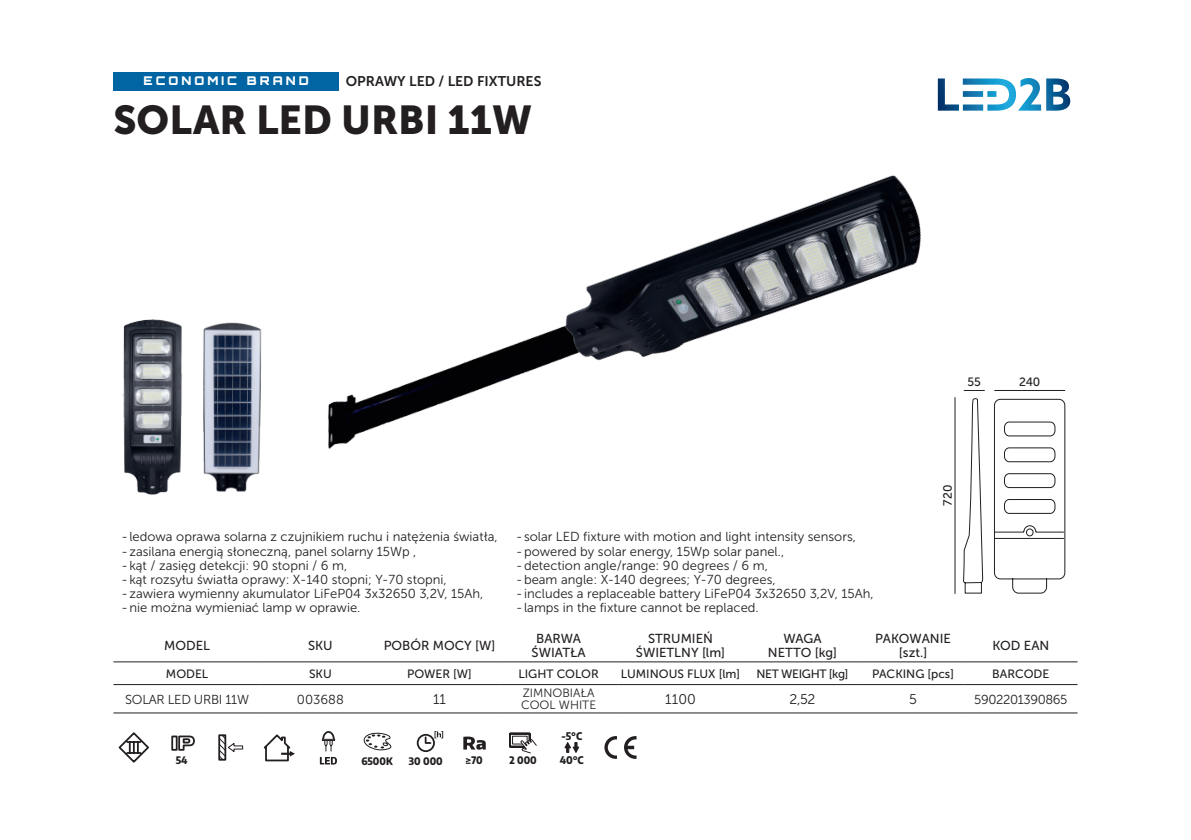
<style>
.page{position:relative;width:1191px;height:840px;background:#fff}
.page>*{position:absolute;margin:0;border:0;box-sizing:border-box;transform-origin:0 0}
.t1{font:40px "Museo Sans 900";color:#231f20}
.t2{font:14px "Museo Sans 700";color:#231f20}
.t3{font:14px "Museo Sans 300";color:#231f20}
.t4{font:13px/14px "Museo Sans 300";color:#231f20}
.t5{font:13px/14px "Museo Sans 500";color:#231f20;text-align:center}
.t6{font:13px "Museo Sans 300";letter-spacing:-.02em;color:#231f20}
.t7{font:13px "Museo Sans 300";letter-spacing:-.03em;color:#231f20}
.t8{font:12px "Museo Sans 500";color:#231f20}
.t9{font:12px/12px "Museo Sans 300";color:#231f20}
.t10{font:12px "Museo Sans 500";letter-spacing:-.03em;color:#231f20}
.t11{font:900 12px "Orbitron";letter-spacing:.25em;color:#fff}
.t12{font:800 semi-condensed 10.4px "Encode Sans";color:#231f20}
.t13{font:800 semi-condensed 10.2px "Encode Sans";color:#231f20}
</style>
<div class="page">
<svg style="left:113px;top:662px;width:964px;height:24px"></svg>
<hr style="left:113px;top:661px;width:148px;height:1px;background:#231f20">
<hr style="left:862px;top:661px;width:102px;height:1px;background:#231f20">
<hr style="left:964px;top:661px;width:113px;height:1px;background:#231f20">
<hr style="left:261px;top:661px;width:119px;height:1px;background:#231f20">
<hr style="left:380px;top:661px;width:119px;height:1px;background:#231f20">
<hr style="left:499px;top:661px;width:119px;height:1px;background:#231f20">
<hr style="left:618px;top:661px;width:125px;height:1px;background:#231f20">
<hr style="left:743px;top:661px;width:119px;height:1px;background:#231f20">
<hr style="left:113px;top:683px;width:148px;height:1px;background:#231f20">
<hr style="left:261px;top:683px;width:119px;height:1px;background:#231f20">
<hr style="left:380px;top:683px;width:119px;height:1px;background:#231f20">
<hr style="left:499px;top:683px;width:119px;height:1px;background:#231f20">
<hr style="left:618px;top:683px;width:125px;height:1px;background:#231f20">
<hr style="left:743px;top:683px;width:119px;height:1px;background:#231f20">
<hr style="left:862px;top:683px;width:102px;height:1px;background:#231f20">
<hr style="left:964px;top:683px;width:113px;height:1px;background:#231f20">
<hr style="left:113px;top:712px;width:148px;height:1px;background:#231f20">
<hr style="left:261px;top:712px;width:119px;height:1px;background:#231f20">
<hr style="left:380px;top:712px;width:119px;height:1px;background:#231f20">
<hr style="left:499px;top:712px;width:119px;height:1px;background:#231f20">
<hr style="left:618px;top:712px;width:125px;height:1px;background:#231f20">
<hr style="left:743px;top:712px;width:119px;height:1px;background:#231f20">
<hr style="left:862px;top:712px;width:102px;height:1px;background:#231f20">
<hr style="left:964px;top:712px;width:113px;height:1px;background:#231f20">
<svg style="left:118px;top:732px;width:31px;height:31px"></svg>
<svg style="left:171px;top:735px;width:24px;height:16px"></svg>
<svg style="left:218px;top:734px;width:25px;height:26px"></svg>
<svg style="left:263px;top:734px;width:32px;height:27px"></svg>
<svg style="left:320px;top:756px;width:17px;height:8px"></svg>
<svg style="left:321px;top:731px;width:15px;height:19px"></svg>
<svg style="left:363px;top:732px;width:29px;height:18px"></svg>
<svg style="left:416px;top:731px;width:27px;height:21px"></svg>
<svg style="left:466px;top:758px;width:4px;height:5px"></svg>
<svg style="left:463px;top:736px;width:23px;height:13px"></svg>
<svg style="left:509px;top:732px;width:28px;height:21px"></svg>
<svg style="left:564px;top:742px;width:16px;height:11px"></svg>
<svg style="left:604px;top:736px;width:13px;height:22px"></svg>
<svg style="left:624px;top:736px;width:12px;height:22px"></svg>
<div style="left:113px;top:72px;width:226px;height:18px;background:#0165a3"></div>
<svg style="left:937px;top:78px;width:133px;height:33px"></svg>
<img style="left:328px;top:344px;width:186px;height:105px">
<img style="left:514px;top:175px;width:450px;height:257px">
<img style="left:122px;top:319px;width:140px;height:176px">
<svg style="left:964px;top:390px;width:20px;height:1px"></svg>
<hr style="left:994px;top:390px;width:70px;height:1px;background:#231f20">
<hr style="left:954px;top:397px;width:1px;height:196px;background:#231f20">
<svg style="left:962px;top:398px;width:103px;height:195px"></svg>
<div style="left:1004px;top:473px;width:51px;height:14px;border:1px solid #231f20;border-radius:5px"></div>
<div style="left:1004px;top:499px;width:51px;height:14px;border:1px solid #231f20;border-radius:5px"></div>
<div style="left:1004px;top:447px;width:51px;height:14px;border:1px solid #231f20;border-radius:5px"></div>
<div style="left:1004px;top:421px;width:51px;height:15px;border:1px solid #231f20;border-radius:5px"></div>
<p class="t11" style="left:143px;top:73px;width:167px">ECONOMIC BRAND</p>
<p class="t2" style="left:346px;top:73px;width:197px">OPRAWY LED / LED FIXTURES</p>
<h1 class="t1" style="left:113px;top:97px;width:420px">SOLAR LED URBI 11W</h1>
<p class="t4" style="left:121px;top:530px;width:378px">- ledowa oprawa solarna z czujnikiem ruchu i natężenia światła, -zasilana energią słoneczną, panel solarny 15Wp ,<br>-kąt / zasięg detekcji: 90 stopni / 6 m,<br>-kąt rozsyłu światła oprawy: X-140 stopni; Y-70 stopni, -zawiera wymienny akumulator LiFeP04 3x32650 3,2V, 15Ah, -nie można wymieniać lamp w oprawie.</p>
<p class="t4" style="left:516px;top:530px;width:341px">- solar LED fixture with motion and light intensity sensors, -powered by solar energy, 15Wp solar panel.,<br>-detection angle/range: 90 degrees / 6 m,<br>-beam angle: X-140 degrees; Y-70 degrees,</p>
<p class="t4" style="left:516px;top:586px;width:359px">- includes a replaceable battery LiFeP04 3x32650 3,2V, 15Ah,</p>
<p class="t4" style="left:516px;top:600px;width:244px">- lamps in the fixture cannot be replaced.</p>
<p class="t8" style="left:967px;top:375px;width:15px">55</p>
<p class="t8" style="left:1019px;top:375px;width:23px">240</p>
<p class="t8" style="left:941px;top:505px;width:22px;rotate:-90deg">720</p>
<p class="t5" style="left:164px;top:638px;width:47px">MODEL</p>
<p class="t5" style="left:308px;top:638px;width:26px">SKU</p>
<p class="t5" style="left:384px;top:638px;width:113px">POBÓR MOCY [W]</p>
<p class="t5" style="left:531px;top:631px;width:55px">BARWA<br>ŚWIATŁA</p>
<p class="t5" style="left:636px;top:631px;width:91px">STRUMIEŃ<br>ŚWIETLNY [lm]</p>
<p class="t5" style="left:768px;top:631px;width:71px">WAGA<br>NETTO [kg]</p>
<p class="t5" style="left:875px;top:631px;width:77px">PAKOWANIE [szt.]</p>
<p class="t5" style="left:992px;top:638px;width:59px">KOD EAN</p>
<p class="t8" style="left:166px;top:666px;width:44px">MODEL</p>
<p class="t8" style="left:309px;top:666px;width:24px">SKU</p>
<p class="t8" style="left:407px;top:666px;width:66px">POWER [W]</p>
<p class="t8" style="left:518px;top:666px;width:82px">LIGHT COLOR</p>
<p class="t8" style="left:621px;top:666px;width:121px">LUMINOUS FLUX [lm]</p>
<p class="t10" style="left:756px;top:666px;width:93px">NET WEIGHT [kg]</p>
<p class="t8" style="left:872px;top:666px;width:83px">PACKING [pcs]</p>
<p class="t8" style="left:992px;top:666px;width:59px">BARCODE</p>
<p class="t6" style="left:125px;top:691px;width:125px">SOLAR LED URBI 11W</p>
<p class="t4" style="left:297px;top:691px;width:48px">003688</p>
<p class="t3" style="left:433px;top:691px;width:15px">11</p>
<p class="t9" style="left:521px;top:686px;width:77px">ZIMNOBIAŁA<br>COOL WHITE</p>
<p class="t3" style="left:665px;top:691px;width:32px">1100</p>
<p class="t3" style="left:789px;top:691px;width:27px">2,52</p>
<p class="t3" style="left:909px;top:691px;width:9px">5</p>
<p class="t7" style="left:974px;top:691px;width:95px">5902201390865</p>
<p class="t13" style="left:176px;top:752px;width:13px">54</p>
<p class="t13" style="left:361px;top:752px;width:33px">6500K</p>
<p class="t13" style="left:409px;top:752px;width:35px">30 000</p>
<p class="t13" style="left:471px;top:752px;width:13px">70</p>
<p class="t13" style="left:509px;top:752px;width:29px">2 000</p>
<p class="t12" style="left:561px;top:728px;width:22px">-5°C</p>
<p class="t12" style="left:560px;top:751px;width:25px">40°C</p>
</div>
